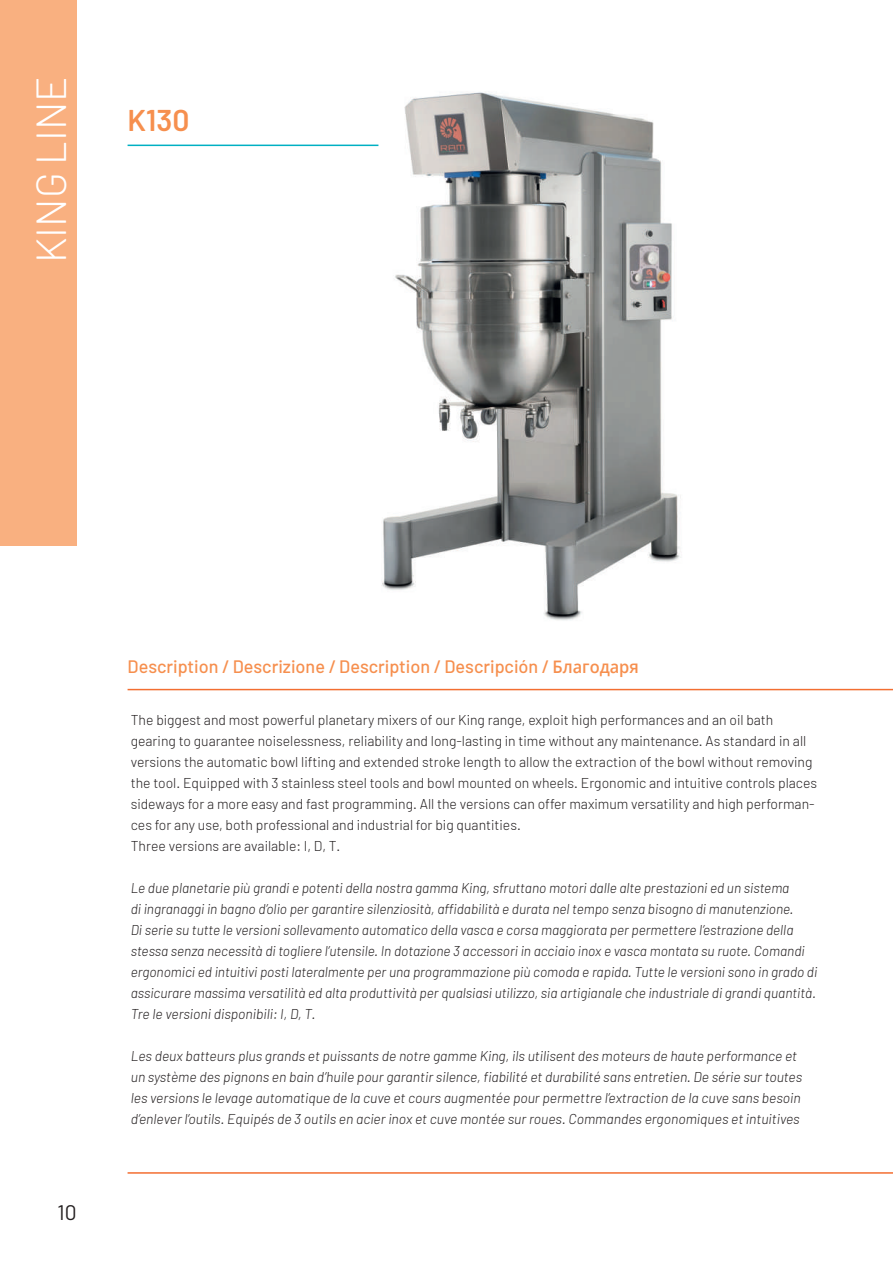
<style>
.page{position:relative;width:893px;height:1263px;background:#fff}
.page>*{position:absolute;margin:0;border:0;box-sizing:border-box;transform-origin:0 0}
.t1{font:300 42px "Barlow";color:#fff}
.t2{font:600 30px "Barlow";color:#f68f4e}
.t3{font:21px "Barlow";color:#231f20}
.t4{font:500 18px "Barlow";color:#f68f4e}
.t5{font:italic 300 14.25px/21px "Barlow";color:#231f20;scale:.96 1}
.t6{font:300 14.25px/21px "Barlow";color:#231f20}
.t7{font:italic 300 14.25px/21px "Barlow";color:#231f20}
.s1{font-family:"Open Sans";font-weight:600;font-size:17.25px}
</style>
<div class="page">
<div style="left:0;top:0;width:77px;height:545px;background:#f9b080"></div>
<img style="left:336px;top:92px;width:345px;height:529px">
<hr style="left:128px;top:145px;width:250px;height:1px;background:#00b0c3">
<hr style="left:128px;top:689px;width:765px;height:1px;background:#f36e31">
<hr style="left:128px;top:1172px;width:765px;height:2px;background:#f36e31">
<h1 class="t1" style="left:25px;top:263px;width:188px;rotate:-90deg">KING LINE</h1>
<h2 class="t2" style="left:128px;top:101px;width:63px">K130</h2>
<h3 class="t3" style="left:57px;top:1199px;width:21px">10</h3>
<p class="t4" style="left:128px;top:656px;width:513px">Description / Descrizione / Description / Descripción / <span class="s1">Благодаря</span></p>
<p class="t6" style="left:131px;top:709px;width:688px">The biggest and most powerful planetary mixers of our King range, exploit high performances and an oil bath gearing to guarantee noiselessness, reliability and long-lasting in time without any maintenance. As standard in all versions the automatic bowl lifting and extended stroke length to allow the extraction of the bowl without removing the tool. Equipped with 3 stainless steel tools and bowl mounted on wheels. Ergonomic and intuitive controls places sideways for a more easy and fast programming. All the versions can offer maximum versatility and high performan&shy;ces for any use, both professional and industrial for big quantities.<br>Three versions are available: I, D, T.</p>
<p class="t5" style="left:131px;top:877px;width:717px">Le due planetarie più grandi e potenti della nostra gamma King, sfruttano motori dalle alte prestazioni ed un sistema<br>di ingranaggi in bagno d’olio per garantire silenziosità, affidabilità e durata nel tempo senza bisogno di manutenzione.<br>Di serie su tutte le versioni sollevamento automatico della vasca e corsa maggiorata per permettere l’estrazione della stessa senza necessità di togliere l’utensile. In dotazione 3 accessori in acciaio inox e vasca montata su ruote. Comandi ergonomici ed intuitivi posti lateralmente per una programmazione più comoda e rapida. Tutte le versioni sono in grado di assicurare massima versatilità ed alta produttività per qualsiasi utilizzo, sia artigianale che industriale di grandi quantità.<br>Tre le versioni disponibili: I, D, T.</p>
<p class="t7" style="left:131px;top:1045px;width:673px">Les deux batteurs plus grands et puissants de notre gamme King, ils utilisent des moteurs de haute performance et un système des pignons en bain d’huile pour garantir silence, fiabilité et durabilité sans entretien. De série sur toutes les versions le levage automatique de la cuve et cours augmentée pour permettre l’extraction de la cuve sans besoin d’enlever l’outils. Equipés de 3 outils en acier inox et cuve montée sur roues. Commandes ergonomiques et intuitives</p>
</div>
